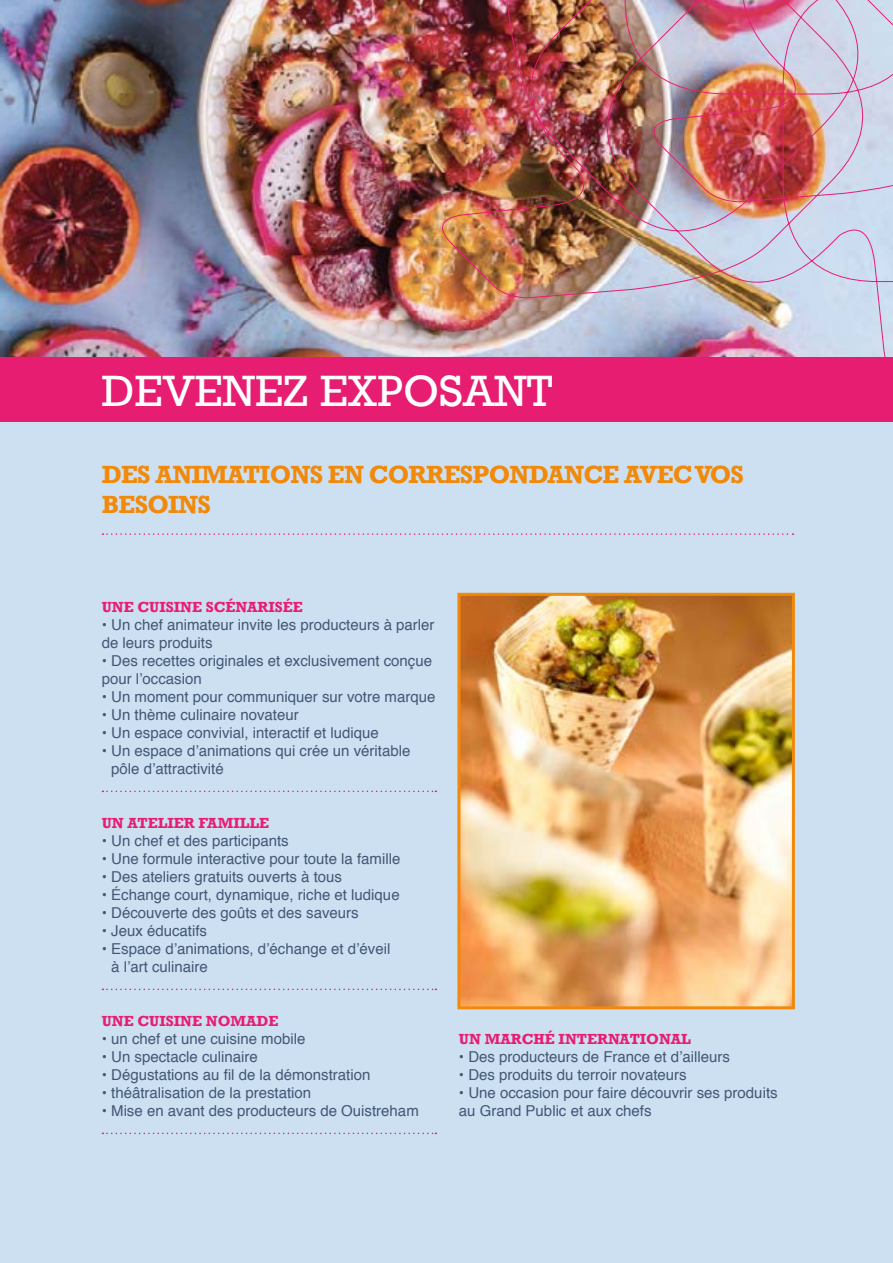
<style>
.page{position:relative;width:893px;height:1263px;background:#fff}
.page>*{position:absolute;margin:0;border:0;box-sizing:border-box;transform-origin:0 0}
.t1{font:45px "Rockwell";color:#fff}
.t2{font:700 25.5px/30.6px "Rockwell";letter-spacing:-.03em;color:#f1890a}
.t3{font:15px/18px "Helvetica";color:#435775}
.t4{font:700 15px "Rockwell";color:#e71d72}
</style>
<div class="page">
<div style="left:0;top:383px;width:893px;height:880px;background:#cce0f2"></div>
<svg style="left:102px;top:791px;width:334px;height:1px"></svg>
<svg style="left:102px;top:989px;width:334px;height:1px"></svg>
<svg style="left:102px;top:1133px;width:334px;height:1px"></svg>
<img style="left:0;top:0;width:436px;height:357px">
<div style="left:0;top:357px;width:893px;height:64px;background:#e71d72"></div>
<img style="left:436px;top:0;width:457px;height:357px">
<svg style="left:102px;top:533px;width:691px;height:2px"></svg>
<img style="left:461px;top:597px;width:330px;height:408px">
<div style="left:457px;top:593px;width:338px;height:416px;border:3px solid #f1890a"></div>
<h1 class="t1" style="left:102px;top:365px;width:452px">DEVENEZ EXPOSANT</h1>
<h2 class="t2" style="left:102px;top:459px;width:644px">DES ANIMATIONS EN CORRESPONDANCE AVEC VOS<br>BESOINS</h2>
<p class="t4" style="left:102px;top:598px;width:203px">UNE CUISINE SCÉNARISÉE</p>
<p class="t3" style="left:102px;top:616px;width:334px">• Un chef animateur invite les producteurs à parler de leurs produits</p>
<p class="t3" style="left:102px;top:652px;width:332px">• Des recettes originales et exclusivement conçue pour l’occasion</p>
<p class="t3" style="left:102px;top:688px;width:335px">• Un moment pour communiquer sur votre marque</p>
<p class="t3" style="left:102px;top:706px;width:198px">• Un thème culinaire novateur</p>
<p class="t3" style="left:102px;top:724px;width:279px">• Un espace convivial, interactif et ludique</p>
<p class="t3" style="left:111px;top:742px;width:301px;text-indent:-9px">• Un espace d’animations qui crée un véritable pôle d’attractivité</p>
<p class="t4" style="left:102px;top:814px;width:169px">UN ATELIER FAMILLE</p>
<p class="t3" style="left:102px;top:832px;width:189px">• Un chef et des participants</p>
<p class="t3" style="left:102px;top:850px;width:300px">• Une formule interactive pour toute la famille</p>
<p class="t3" style="left:102px;top:868px;width:242px">• Des ateliers gratuits ouverts à tous</p>
<p class="t3" style="left:102px;top:886px;width:299px">• Échange court, dynamique, riche et ludique</p>
<p class="t3" style="left:102px;top:904px;width:259px">• Découverte des goûts et des saveurs</p>
<p class="t3" style="left:102px;top:922px;width:107px">• Jeux éducatifs</p>
<p class="t3" style="left:111px;top:940px;width:281px;text-indent:-9px">• Espace d’animations, d’échange et d’éveil à l’art culinaire</p>
<p class="t4" style="left:102px;top:1012px;width:178px">UNE CUISINE NOMADE</p>
<p class="t3" style="left:102px;top:1030px;width:205px">• un chef et une cuisine mobile</p>
<p class="t3" style="left:102px;top:1048px;width:158px">• Un spectacle culinaire</p>
<p class="t3" style="left:102px;top:1066px;width:270px">• Dégustations au fil de la démonstration</p>
<p class="t3" style="left:102px;top:1084px;width:211px">• théâtralisation de la prestation</p>
<p class="t3" style="left:102px;top:1102px;width:319px">• Mise en avant des producteurs de Ouistreham</p>
<p class="t4" style="left:459px;top:1030px;width:233px">UN MARCHÉ INTERNATIONAL</p>
<p class="t3" style="left:459px;top:1048px;width:273px">• Des producteurs de France et d’ailleurs</p>
<p class="t3" style="left:459px;top:1066px;width:229px">• Des produits du terroir novateurs</p>
<p class="t3" style="left:459px;top:1084px;width:320px">• Une occasion pour faire découvrir ses produits au Grand Public et aux chefs</p>
</div>
